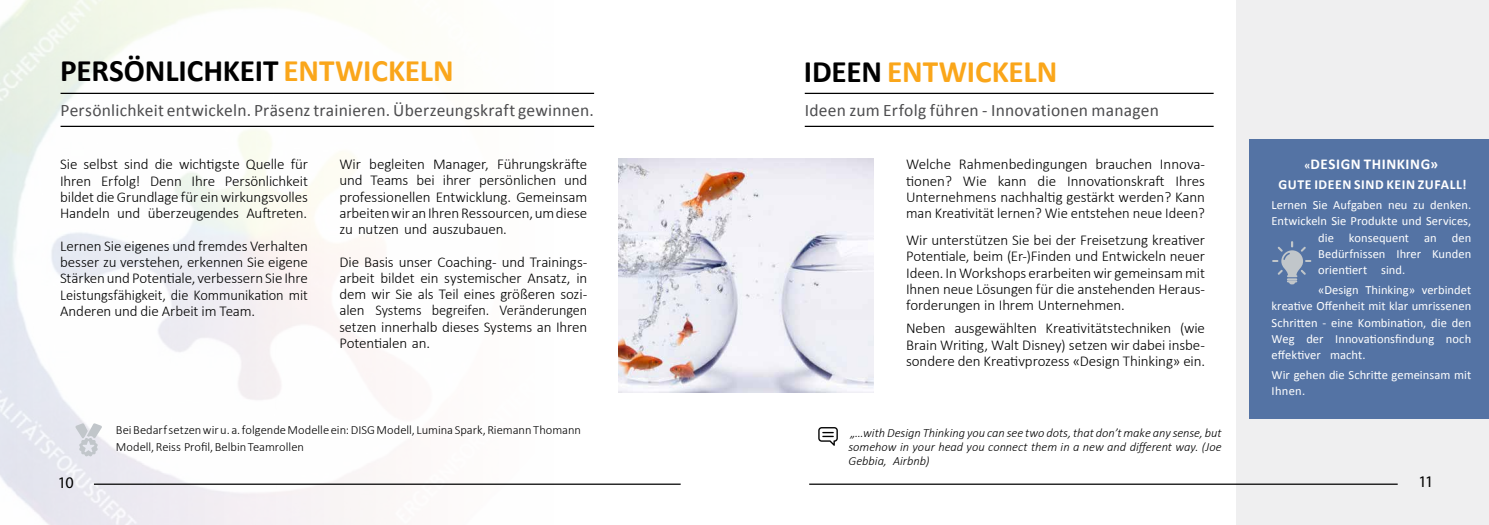
<style>
.page{position:relative;width:1489px;height:525px;background:#fff}
.page>*{position:absolute;margin:0;border:0;box-sizing:border-box;transform-origin:0 0}
.t1{font:700 31.25px "Calibri";letter-spacing:-.005em;color:#000}
.t2{font:700 31.25px "Calibri";letter-spacing:-.005em;color:#faa61a}
.t3{font:17.5px "Calibri";letter-spacing:.01em;color:#4d4d4f}
.t4{font:16.25px "Myriad Pro";color:#000}
.t5{font:300 15px/16.2px "Calibri";letter-spacing:-.01em;color:#000;text-align:justify}
.t6{font:700 15px "Calibri";color:#fff}
.t7{font:700 13.75px "Calibri";color:#fff}
.t8{font:12.5px/16.2px "Calibri";color:#fff;text-align:justify}
.t9{font:italic 300 12.5px/13.8px "Calibri";color:#000;text-align:justify}
.t10{font:300 12.5px/16.2px "Calibri";color:#000}
.s1{color:#faa61a}
.s2{color:#000}
.s3{font-size:11.25px}
</style>
<div class="page">
<img style="left:0;top:0;width:614px;height:524px">
<div style="left:1236px;top:0;width:252px;height:524px;background:#efeff0"></div>
<svg style="left:818px;top:427px;width:19px;height:18px"></svg>
<div style="left:1249px;top:139px;width:239px;height:279px;background:#4e6ea1"></div>
<svg style="left:1272px;top:241px;width:38px;height:43px"></svg>
<img style="left:619px;top:158px;width:254px;height:234px">
<hr style="left:61px;top:93px;width:533px;height:1px;background:#000">
<hr style="left:61px;top:126px;width:533px;height:1px;background:#000">
<svg style="left:75px;top:423px;width:27px;height:33px"></svg>
<hr style="left:804px;top:93px;width:409px;height:1px;background:#000">
<hr style="left:804px;top:126px;width:409px;height:1px;background:#000">
<hr style="left:809px;top:483px;width:588px;height:1px;background:#000">
<hr style="left:94px;top:483px;width:586px;height:1px;background:#000">
<h1 class="t1" style="left:60px;top:49px;width:395px">PERSÖNLICHKEIT <span class="s1">ENTWICKELN</span></h1>
<p class="t3" style="left:61px;top:98px;width:535px">Persönlichkeit entwickeln. Präsenz trainieren. Überzeungskraft gewinnen.</p>
<p class="t5" style="left:60px;top:156px;width:249px">Sie selbst sind die wichtigste Quelle für Ihren Erfolg! Denn Ihre Persönlichkeit bildet die Grundlage für ein wirkungsvolles Handeln und überzeugendes Auftreten.</p>
<p class="t5" style="left:60px;top:237px;width:249px">Lernen Sie eigenes und fremdes Verhalten besser zu verstehen, erkennen Sie eigene Stärken und Potentiale, verbessern Sie Ihre Leistungsfähigkeit, die Kommunikation mit Anderen und die Arbeit im Team.</p>
<p class="t5" style="left:339px;top:156px;width:249px">Wir begleiten Manager, Führungskräfte und Teams bei ihrer persönlichen und professionellen Entwicklung. Gemeinsam arbeiten wir an Ihren Ressourcen, um diese zu nutzen und auszubauen.</p>
<p class="t5" style="left:339px;top:253px;width:249px">Die Basis unser Coaching- und Trainings&shy;arbeit bildet ein systemischer Ansatz, in dem wir Sie als Teil eines größeren sozi&shy;alen Systems begreifen. Veränderungen setzen innerhalb dieses Systems an Ihren Potentialen an.</p>
<p class="t10" style="left:116px;top:421px;width:466px">Bei Bedarf setzen wir u. a. folgende Modelle ein: DISG Modell, Lumina Spark, Riemann Thomann<br>Modell, Reiss Profil, Belbin Teamrollen</p>
<h1 class="t2" style="left:803px;top:49px;width:255px"><span class="s2">IDEEN</span> ENTWICKELN</h1>
<p class="t3" style="left:804px;top:98px;width:355px">Ideen zum Erfolg führen - Innovationen managen</p>
<p class="t5" style="left:906px;top:156px;width:300px">Welche Rahmenbedingungen brauchen Innova&shy;tionen? Wie kann die Innovationskraft Ihres Unternehmens nachhaltig gestärkt werden? Kann man Kreativität lernen? Wie entstehen neue Ideen?</p>
<p class="t5" style="left:906px;top:232px;width:300px">Wir unterstützen Sie bei der Freisetzung kreativer Potentiale, beim (Er-)Finden und Entwickeln neuer Ideen. In Workshops erarbeiten wir gemeinsam mit Ihnen neue Lösungen für die anstehenden Heraus&shy;forderungen in Ihrem Unternehmen.</p>
<p class="t5" style="left:906px;top:320px;width:300px">Neben ausgewählten Kreativitätstechniken (wie Brain Writing, Walt Disney) setzen wir dabei insbe&shy;sondere den Kreativprozess «Design Thinking» ein.</p>
<p class="t9" style="left:848px;top:425px;width:375px">„…with Design Thinking you can see two dots, that don’t make any sense, but somehow in your head you connect them in a new and different way. (Joe Gebbia, Airbnb)</p>
<p class="t6" style="left:1304px;top:154px;width:25px"><span class="s3">«</span>DESIGN</p>
<p class="t6" style="left:1363px;top:154px;width:18px">THINKING</p>
<p class="t6" style="left:1429px;top:154px;width:10px">»</p>
<p class="t7" style="left:1278px;top:175px;width:18px">GUTE</p>
<p class="t7" style="left:1314px;top:175px;width:13px">IDEEN</p>
<p class="t7" style="left:1353px;top:175px;width:9px">SIND</p>
<p class="t7" style="left:1386px;top:175px;width:8px">KEIN</p>
<p class="t7" style="left:1417px;top:175px;width:16px">ZUFALL</p>
<p class="t7" style="left:1461px;top:175px;width:6px">!</p>
<p class="t8" style="left:1271px;top:196px;width:201px">Lernen Sie Aufgaben neu zu denken.</p>
<p class="t8" style="left:1271px;top:213px;width:201px">Entwickeln Sie Produkte und Services,</p>
<p class="t8" style="left:1318px;top:229px;width:154px">die konsequent an den</p>
<p class="t8" style="left:1318px;top:245px;width:154px">Bedürfnissen Ihrer Kunden</p>
<p class="t8" style="left:1318px;top:261px;width:88px">orientiert sind.</p>
<p class="t8" style="left:1271px;top:281px;width:201px;text-indent:47px">«Design Thinking» verbindet kreative Offenheit mit klar umrissenen Schritten - eine Kombination, die den Weg der Innovationsfindung noch effektiver macht.</p>
<p class="t8" style="left:1271px;top:366px;width:201px">Wir gehen die Schritte gemeinsam mit<br>Ihnen.</p>
<p class="t4" style="left:58px;top:472px;width:17px">10</p>
<p class="t4" style="left:1418px;top:471px;width:16px">11</p>
</div>
